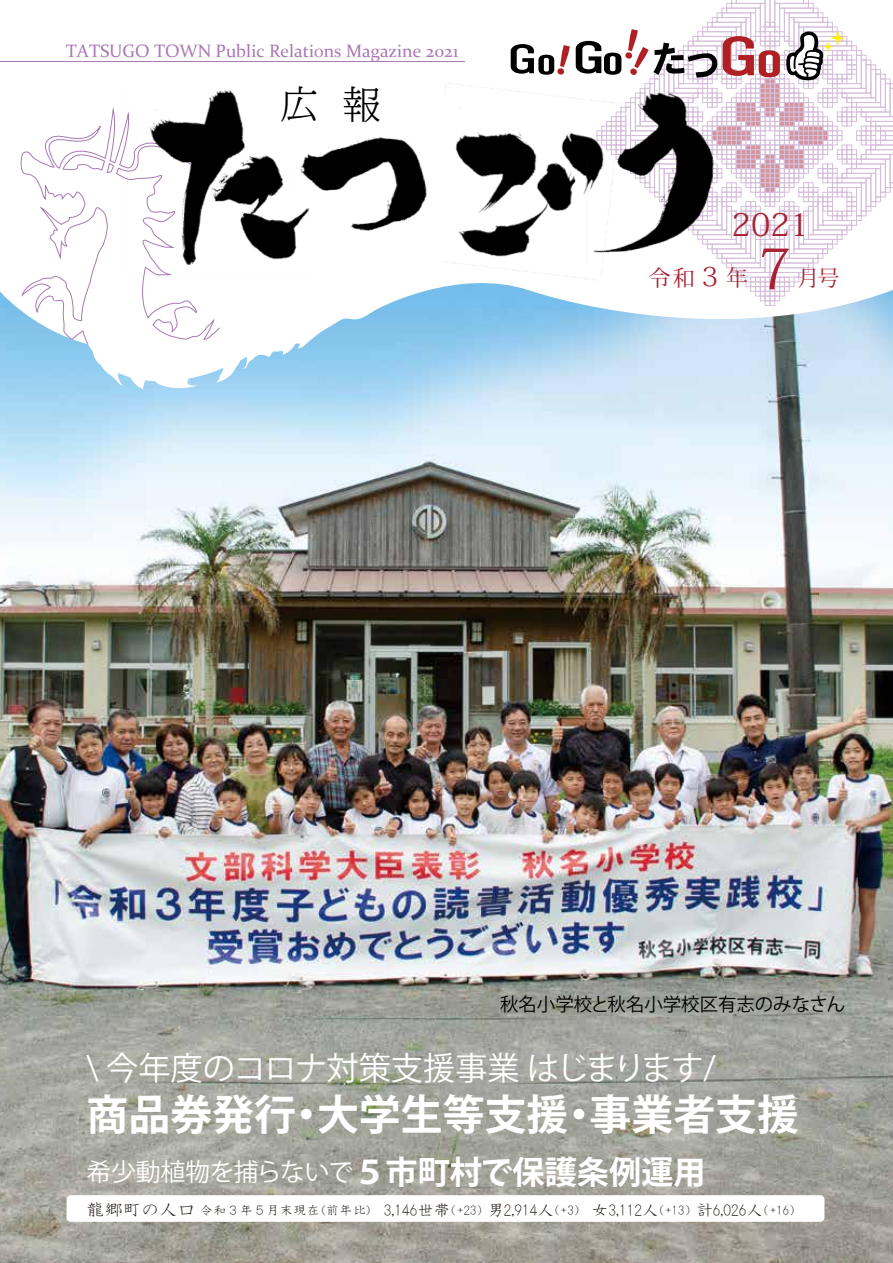
<style>
.page{position:relative;width:893px;height:1263px;background:#fff}
.page>*{position:absolute;margin:0;border:0;box-sizing:border-box;transform-origin:0 0}
.t1{font:55.5px "Koz Min Pro";color:#a72132}
.t2{font:700 41.85px "Koz Go Pr 6 N";color:#fff}
.t3{font:300 36.75px "TBNP Min Std";color:#000}
.t4{font:32.25px "Koz Go Pr 6 N";letter-spacing:-.015em;color:#fff}
.t5{font:700 32.25px "Koz Go Pr 6 N";color:#fff}
.t6{font:31.5px "Koz Min Pro";color:#a72132}
.t7{font:26.4px "Koz Min Pro";color:#a72132}
.t8{font:24.75px "Koz Go Pr 6 N";letter-spacing:-.01em;color:#fff}
.t9{font:22.05px "Koz Min Pro";color:#a72132}
.t10{font:18.45px "Koz Go Pr 6 N";color:#000}
.t11{font:18.15px "HGS Kyokashotai";color:#241a16}
.t12{font:18px "Constantia";color:#a979b3}
.t13{font:16.5px "HGS Kyokashotai";color:#241a16}
.t14{font:13.5px "HGS Kyokashotai";color:#241a16}
.t15{font:13.35px "HGS Kyokashotai";color:#241a16}
.s1{font-size:13.5px}
.s2{font-size:16.5px}
</style>
<div class="page">
<img style="left:0;top:390px;width:893px;height:873px">
<svg style="left:0;top:47px;width:893px;height:343px"></svg>
<svg style="left:8px;top:47px;width:213px;height:298px"></svg>
<svg style="left:41px;top:299px;width:18px;height:17px"></svg>
<hr style="left:0;top:57px;width:465px;height:2px;background:#fff">
<hr style="left:0;top:61px;width:465px;height:1px;background:#a979b3">
<img style="left:128px;top:67px;width:620px;height:241px">
<svg style="left:511px;top:44px;width:59px;height:31px"></svg>
<svg style="left:576px;top:0;width:317px;height:306px"></svg>
<div style="left:67px;top:1195px;width:757px;height:27px;background:#fff;border-radius:4px"></div>
<p class="t12" style="left:66px;top:39px;width:394px">TATSUGO TOWN Public Relations Magazine 2021</p>
<h3 class="t3" style="left:343px;top:77px;width:38px">報</h3>
<h3 class="t3" style="left:281px;top:77px;width:38px">広</h3>
<p class="t9" style="left:648px;top:263px;width:48px">令和</p>
<h3 class="t7" style="left:697px;top:258px;width:28px">３</h3>
<h3 class="t6" style="left:732px;top:202px;width:79px">2021</h3>
<p class="t9" style="left:798px;top:262px;width:43px">月号</p>
<h1 class="t1" style="left:748px;top:229px;width:57px">７</h1>
<p class="t9" style="left:726px;top:263px;width:24px">年</p>
<p class="t10" style="left:500px;top:994px;width:346px">秋名小学校と秋名小学校区有志のみなさん</p>
<h3 class="t4" style="left:87px;top:1050px;width:631px">\ 今年度のコロナ対策支援事業はじまります/</h3>
<h2 class="t2" style="left:589px;top:1091px;width:211px">事業者支援</h2>
<h2 class="t2" style="left:317px;top:1091px;width:253px">大学生等支援</h2>
<h2 class="t2" style="left:87px;top:1091px;width:211px">商品券発行</h2>
<h2 class="t2" style="left:286px;top:1091px;width:43px">・</h2>
<h2 class="t2" style="left:558px;top:1091px;width:43px">・</h2>
<h3 class="t5" style="left:353px;top:1154px;width:354px">５市町村で保護条例運用</h3>
<h3 class="t8" style="left:87px;top:1158px;width:268px">希少動植物を捕らないで</h3>
<p class="t11" style="left:87px;top:1200px;width:110px">龍郷町の人口</p>
<p class="t15" style="left:187px;top:1203px;width:185px">　令和３年５月末現在<span class="s1">(前年比)</span></p>
<p class="t13" style="left:384px;top:1201px;width:68px">3,146世帯</p>
<p class="t14" style="left:444px;top:1203px;width:48px">（+23）</p>
<p class="t13" style="left:487px;top:1201px;width:52px">男2,914</p>
<p class="t14" style="left:537px;top:1203px;width:51px">（<span class="s2">人</span> +3）</p>
<p class="t13" style="left:592px;top:1201px;width:52px">女3,112</p>
<p class="t14" style="left:642px;top:1203px;width:57px">（<span class="s2">人</span> +13）</p>
<p class="t13" style="left:696px;top:1201px;width:52px">計6,026</p>
<p class="t14" style="left:747px;top:1203px;width:57px">)<span class="s2">人</span> +16(</p>
</div>
